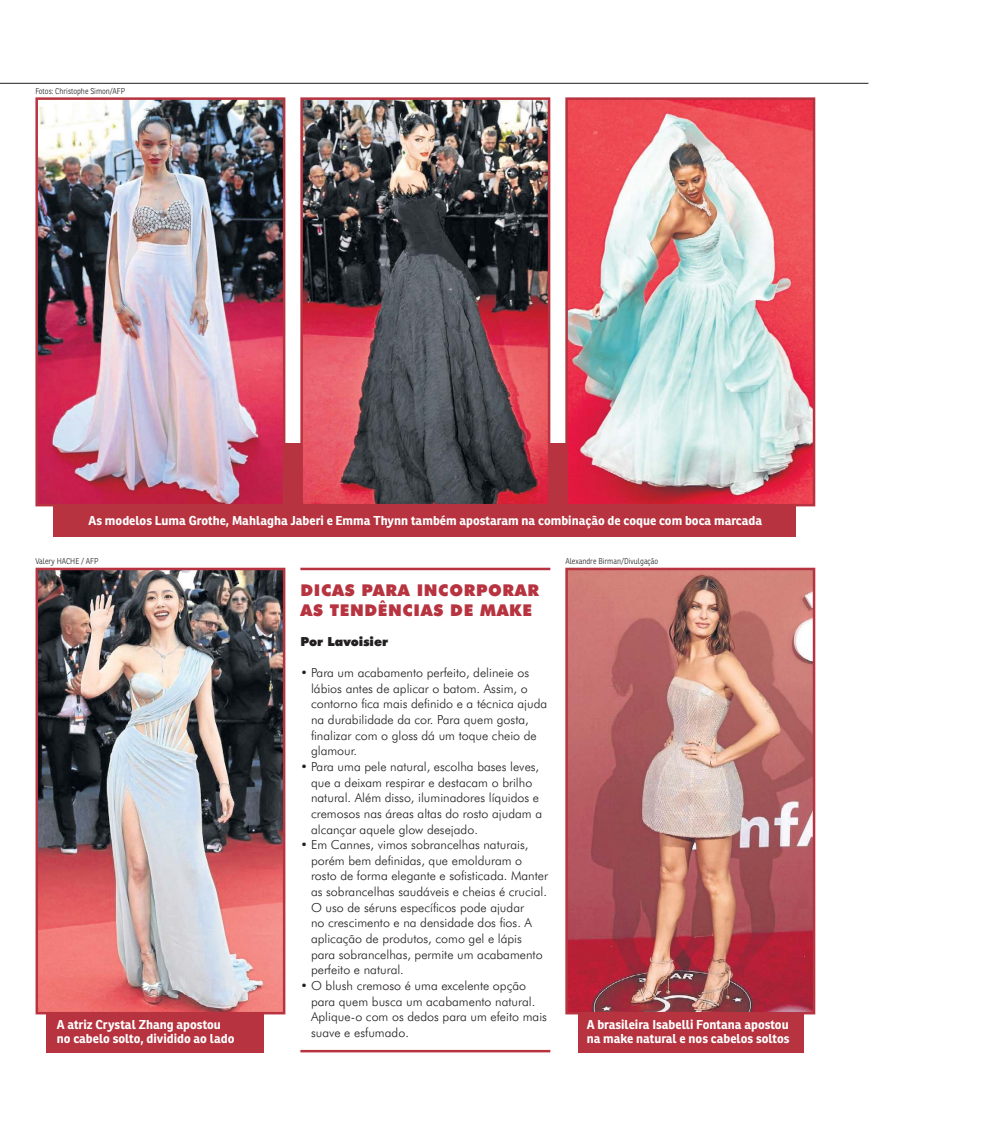
<style>
.page{position:relative;width:989px;height:1124px;background:#fff}
.page>*{position:absolute;margin:0;border:0;box-sizing:border-box;transform-origin:0 0}
.t1{font:900 16.25px/20px "Futura BT";letter-spacing:.04em;color:#b6333f}
.t2{font:300 12.5px/15.6px "Futura BT";color:#231f20}
.t3{font:700 12.5px/13.8px "Ronnia";color:#fff}
.t4{font:900 12.5px "Futura BT";color:#231f20}
.t5{font:300 8.12px "Ronnia";color:#231f20;scale:.9 1}
</style>
<div class="page">
<div style="left:53px;top:442px;width:742px;height:94px;background:#b6333f"></div>
<div style="left:46px;top:957px;width:218px;height:95px;background:#b6333f"></div>
<div style="left:578px;top:958px;width:225px;height:94px;background:#b6333f"></div>
<hr style="left:0;top:83px;width:868px;height:1px;background:#231f20">
<img style="left:40px;top:571px;width:241px;height:439px">
<div style="left:36px;top:567px;width:249px;height:447px;border:3px solid #b6333f"></div>
<img style="left:569px;top:101px;width:242px;height:401px">
<div style="left:565px;top:97px;width:250px;height:409px;border:3px solid #b6333f"></div>
<img style="left:569px;top:571px;width:242px;height:439px">
<div style="left:565px;top:567px;width:250px;height:447px;border:3px solid #b6333f"></div>
<img style="left:304px;top:101px;width:242px;height:401px">
<div style="left:300px;top:97px;width:250px;height:409px;border:3px solid #b6333f"></div>
<img style="left:39px;top:101px;width:242px;height:401px">
<div style="left:35px;top:97px;width:250px;height:409px;border:3px solid #b6333f"></div>
<hr style="left:300px;top:567px;width:250px;height:3px;background:#b6333f">
<hr style="left:300px;top:1049px;width:250px;height:3px;background:#b6333f">
<p class="t5" style="left:35px;top:88px;width:101px">Fotos: Christophe Simon/AFP</p>
<p class="t3" style="left:89px;top:514px;width:675px">As modelos Luma Grothe, Mahlagha Jaberi e Emma Thynn também apostaram na combinação de coque com boca marcada</p>
<p class="t5" style="left:36px;top:557px;width:71px">Valery HACHE / AFP</p>
<p class="t5" style="left:565px;top:557px;width:105px">Alexandre Birman/Divulgação</p>
<h1 class="t1" style="left:300px;top:580px;width:240px">DICAS PARA INCORPORAR<br>AS TENDÊNCIAS DE MAKE</h1>
<p class="t4" style="left:300px;top:634px;width:89px">Por Lavoisier</p>
<p class="t2" style="left:311px;top:664px;width:238px;text-indent:-11px">• Para um acabamento perfeito, delineie os lábios antes de aplicar o batom. Assim, o contorno fica mais definido e a técnica ajuda na durabilidade da cor. Para quem gosta, finalizar com o gloss dá um toque cheio de glamour.</p>
<p class="t2" style="left:311px;top:758px;width:233px;text-indent:-11px">• Para uma pele natural, escolha bases leves, que a deixam respirar e destacam o brilho natural. Além disso, iluminadores líquidos e cremosos nas áreas altas do rosto ajudam a alcançar aquele glow desejado.</p>
<p class="t2" style="left:311px;top:836px;width:238px;text-indent:-11px">• Em Cannes, vimos sobrancelhas naturais, porém bem definidas, que emolduram o rosto de forma elegante e sofisticada. Manter as sobrancelhas saudáveis e cheias é crucial.<br>O uso de séruns específicos pode ajudar<br>no crescimento e na densidade dos fios. A aplicação de produtos, como gel e lápis para sobrancelhas, permite um acabamento perfeito e natural.</p>
<p class="t2" style="left:311px;top:977px;width:237px;text-indent:-11px">• O blush cremoso é uma excelente opção para quem busca um acabamento natural.<br>Aplique-o com os dedos para um efeito mais suave e esfumado.</p>
<p class="t3" style="left:57px;top:1018px;width:179px">A atriz Crystal Zhang apostou no cabelo solto, dividido ao lado</p>
<p class="t3" style="left:586px;top:1018px;width:204px">A brasileira Isabelli Fontana apostou na make natural e nos cabelos soltos</p>
</div>
